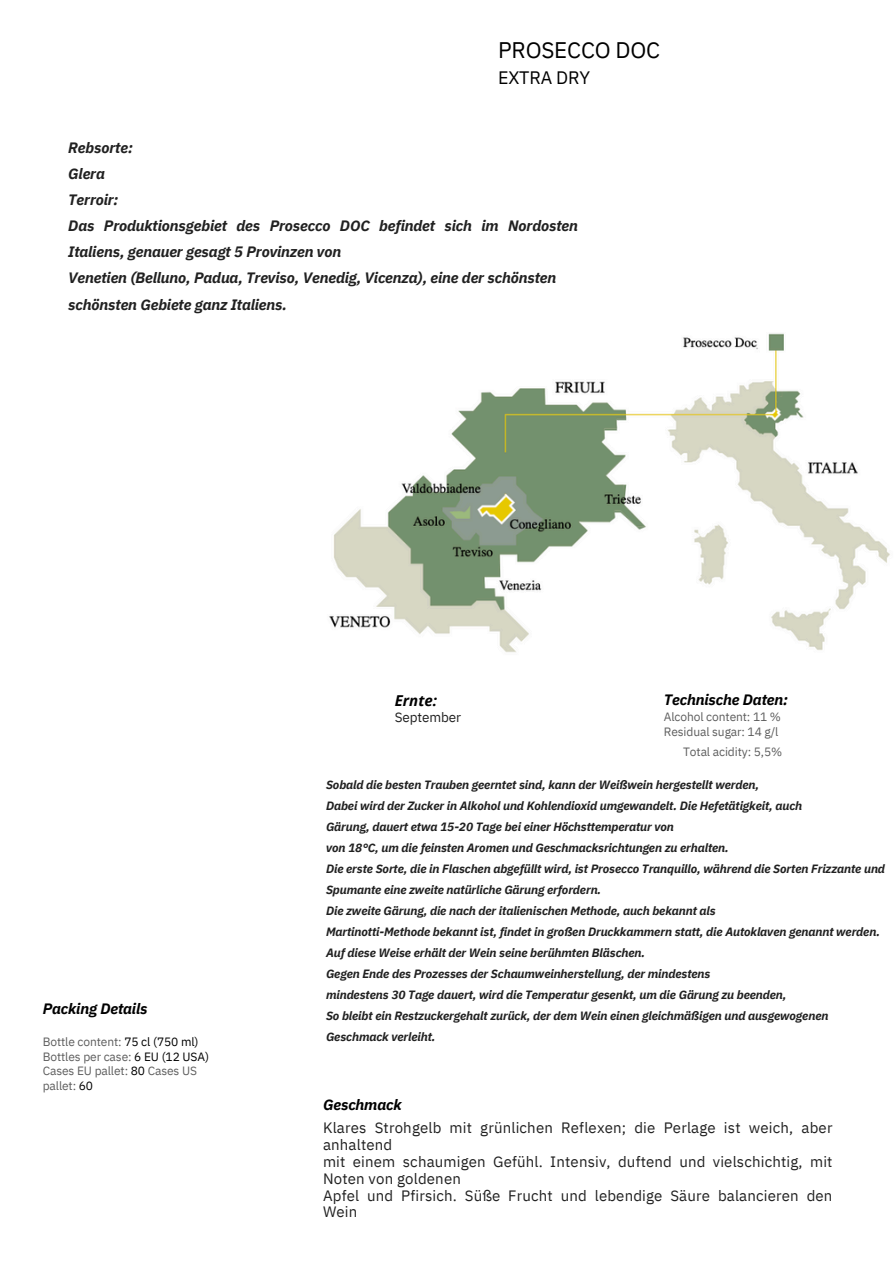
<style>
.page{position:relative;width:894px;height:1264px;background:#fff}
.page>*{position:absolute;margin:0;border:0;box-sizing:border-box;transform-origin:0 0}
.t1{font:22.5px "IBM Plex Sans";letter-spacing:-.01em;color:#000}
.t2{font:18px "IBM Plex Sans";letter-spacing:-.01em;color:#000}
.t3{font:15px/17px "IBM Plex Sans";letter-spacing:.01em;color:#212121}
.t4{font:italic 700 15px/26.1px "IBM Plex Sans";letter-spacing:-.01em;color:#212121}
.t5{font:italic 700 15px "IBM Plex Sans";letter-spacing:-.01em;color:#000}
.t6{font:italic 700 15px "Open Sans";color:#000}
.t7{font:13.5px "IBM Plex Sans";letter-spacing:-.01em;color:#212121}
.t8{font:italic 700 12px/21px "IBM Plex Sans";letter-spacing:-.01em;color:#212121}
.t9{font:12px/14.7px "IBM Plex Sans";letter-spacing:-.01em;color:#5e5e5e}
.s1{color:#000}
</style>
<div class="page">
<img style="left:329px;top:333px;width:561px;height:320px">
<h2 class="t1" style="left:498px;top:35px;width:164px">PROSECCO DOC</h2>
<h2 class="t2" style="left:498px;top:66px;width:94px">EXTRA DRY</h2>
<p class="t4" style="left:68px;top:135px;width:511px">Rebsorte:<br>Glera<br>Terroir:<br>Das Produktionsgebiet des Prosecco DOC befindet sich im Nordosten Italiens, genauer gesagt 5 Provinzen von<br>Venetien (Belluno, Padua, Treviso, Venedig, Vicenza), eine der schönsten schönsten Gebiete ganz Italiens.</p>
<p class="t6" style="left:395px;top:689px;width:44px">Ernte:</p>
<p class="t7" style="left:395px;top:708px;width:68px">September</p>
<h2 class="t5" style="left:663px;top:690px;width:126px">Technische Daten:</h2>
<p class="t9" style="left:663px;top:709px;width:119px">Alcohol content: 11 %<br>Residual sugar: 14 g/l</p>
<h3 class="t9" style="left:683px;top:744px;width:100px">Total acidity: 5,5%</h3>
<p class="t5" style="left:43px;top:998px;width:106px">Packing Details</p>
<h2 class="t9" style="left:43px;top:1034px;width:168px">Bottle content: <span class="s1">75 cl (750 ml)<br></span>Bottles per case: <span class="s1">6 EU (12 USA)<br></span>Cases EU pallet: <span class="s1">80</span> Cases US pallet: <span class="s1">60</span></h2>
<p class="t8" style="left:326px;top:773px;width:560px">Sobald die besten Trauben geerntet sind, kann der Weißwein hergestellt werden,<br>Dabei wird der Zucker in Alkohol und Kohlendioxid umgewandelt. Die Hefetätigkeit, auch<br>Gärung, dauert etwa 15-20 Tage bei einer Höchsttemperatur von<br>von 18°C, um die feinsten Aromen und Geschmacksrichtungen zu erhalten.<br>Die erste Sorte, die in Flaschen abgefüllt wird, ist Prosecco Tranquillo, während die Sorten Frizzante und Spumante eine zweite natürliche Gärung erfordern.<br>Die zweite Gärung, die nach der italienischen Methode, auch bekannt als<br>Martinotti-Methode bekannt ist, findet in großen Druckkammern statt, die Autoklaven genannt werden.<br>Auf diese Weise erhält der Wein seine berühmten Bläschen.<br>Gegen Ende des Prozesses der Schaumweinherstellung, der mindestens<br>mindestens 30 Tage dauert, wird die Temperatur gesenkt, um die Gärung zu beenden,<br>So bleibt ein Restzuckergehalt zurück, der dem Wein einen gleichmäßigen und ausgewogenen Geschmack verleiht.</p>
<h4 class="t5" style="left:323px;top:1094px;width:80px">Geschmack</h4>
<p class="t3" style="left:323px;top:1118px;width:511px">Klares Strohgelb mit grünlichen Reflexen; die Perlage ist weich, aber anhaltend<br>mit einem schaumigen Gefühl. Intensiv, duftend und vielschichtig, mit Noten von goldenen<br>Apfel und Pfirsich. Süße Frucht und lebendige Säure balancieren den Wein</p>
</div>
